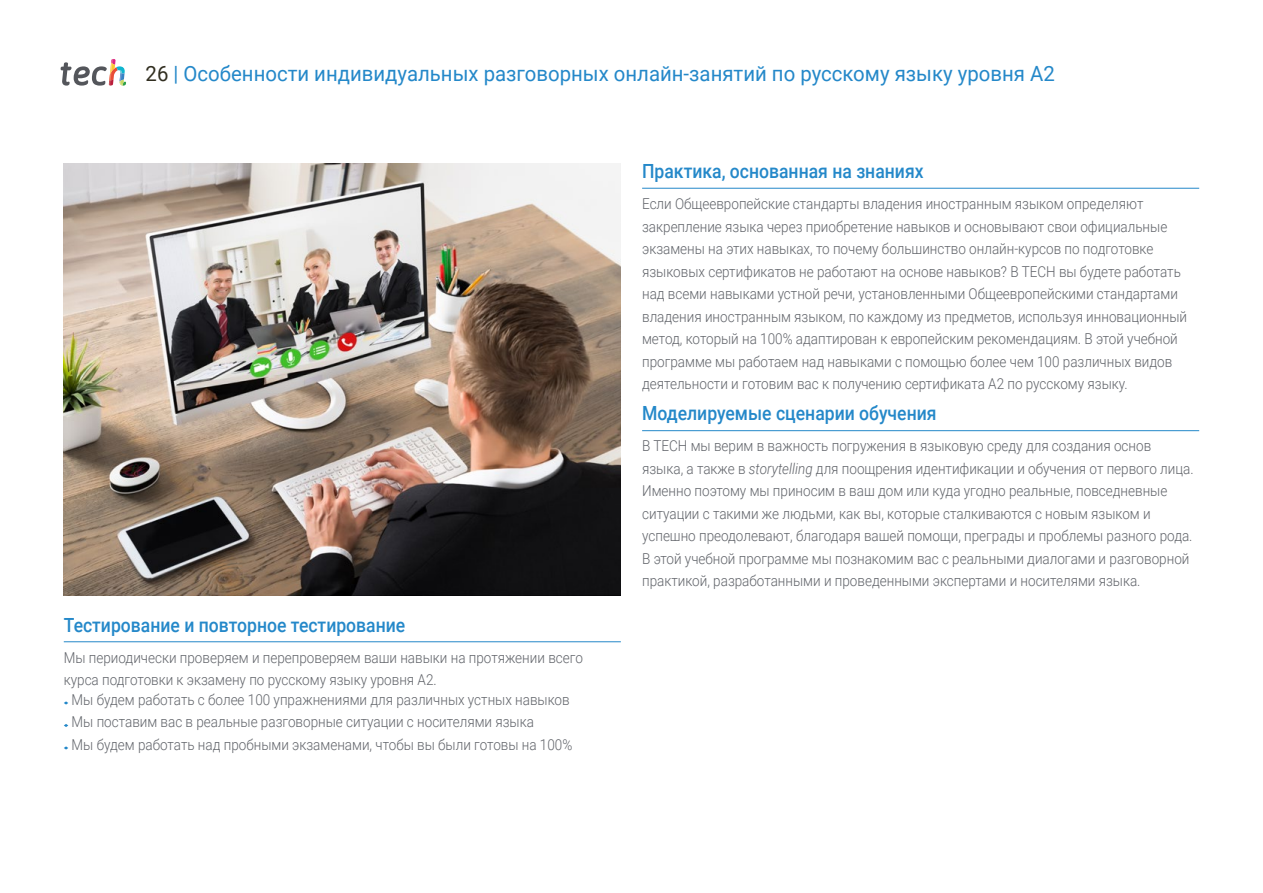
<style>
.page{position:relative;width:1263px;height:893px;background:#fff}
.page>*{position:absolute;margin:0;border:0;box-sizing:border-box;transform-origin:0 0}
.t1{font:21px "Roboto";color:#2488c9}
.t2{font:500 19.5px "Roboto";color:#2488c9;scale:.9 1}
.t3{font:300 15px/22.5px "Roboto";color:#61646a;scale:.9 1}
.s1{color:#312e20}
.s2{font-style:italic}
</style>
<div class="page">
<svg style="left:61px;top:59px;width:65px;height:27px"></svg>
<img style="left:64px;top:164px;width:557px;height:431px">
<hr style="left:642px;top:188px;width:557px;height:1px;background:#2488c9">
<hr style="left:642px;top:430px;width:557px;height:1px;background:#2488c9">
<hr style="left:64px;top:641px;width:557px;height:1px;background:#2488c9">
<svg style="left:64px;top:701px;width:4px;height:4px"></svg>
<svg style="left:64px;top:724px;width:4px;height:3px"></svg>
<svg style="left:64px;top:746px;width:4px;height:4px"></svg>
<h1 class="t1" style="left:146px;top:59px;width:911px"><span class="s1">26</span> | Особенности индивидуальных разговорных онлайн-занятий по русскому языку уровня А2</h1>
<h2 class="t2" style="left:64px;top:611px;width:381px">Тестирование и повторное тестирование</h2>
<p class="t3" style="left:64px;top:645px;width:578px">Мы периодически проверяем и перепроверяем ваши навыки на протяжении всего курса подготовки к экзамену по русскому языку уровня А2.</p>
<p class="t3" style="left:72px;top:687px;width:558px">Мы будем работать с более 100 упражнениями для различных устных навыков<br>Мы поставим вас в реальные разговорные ситуации с носителями языка<br>Мы будем работать над пробными экзаменами, чтобы вы были готовы на 100%</p>
<h2 class="t2" style="left:642px;top:158px;width:314px">Практика, основанная на знаниях</h2>
<p class="t3" style="left:642px;top:192px;width:607px">Если Общеевропейские стандарты владения иностранным языком определяют закрепление языка через приобретение навыков и основывают свои официальные экзамены на этих навыках, то почему большинство онлайн-курсов по подготовке языковых сертификатов не работают на основе навыков? В TECH вы будете работать над всеми навыками устной речи, установленными Общеевропейскими стандартами владения иностранным языком, по каждому из предметов, используя инновационный метод, который на 100% адаптирован к европейским рекомендациям. В этой учебной программе мы работаем над навыками с помощью более чем 100 различных видов деятельности и готовим вас к получению сертификата A2 по русскому языку.</p>
<h2 class="t2" style="left:642px;top:400px;width:329px">Моделируемые сценарии обучения</h2>
<p class="t3" style="left:642px;top:434px;width:614px">В TECH мы верим в важность погружения в языковую среду для создания основ языка, а также в <span class="s2">storytelling</span> для поощрения идентификации и обучения от первого лица.<br>Именно поэтому мы приносим в ваш дом или куда угодно реальные, повседневные ситуации с такими же людьми, как вы, которые сталкиваются с новым языком и успешно преодолевают, благодаря вашей помощи, преграды и проблемы разного рода.<br>В этой учебной программе мы познакомим вас с реальными диалогами и разговорной практикой, разработанными и проведенными экспертами и носителями языка.</p>
</div>
